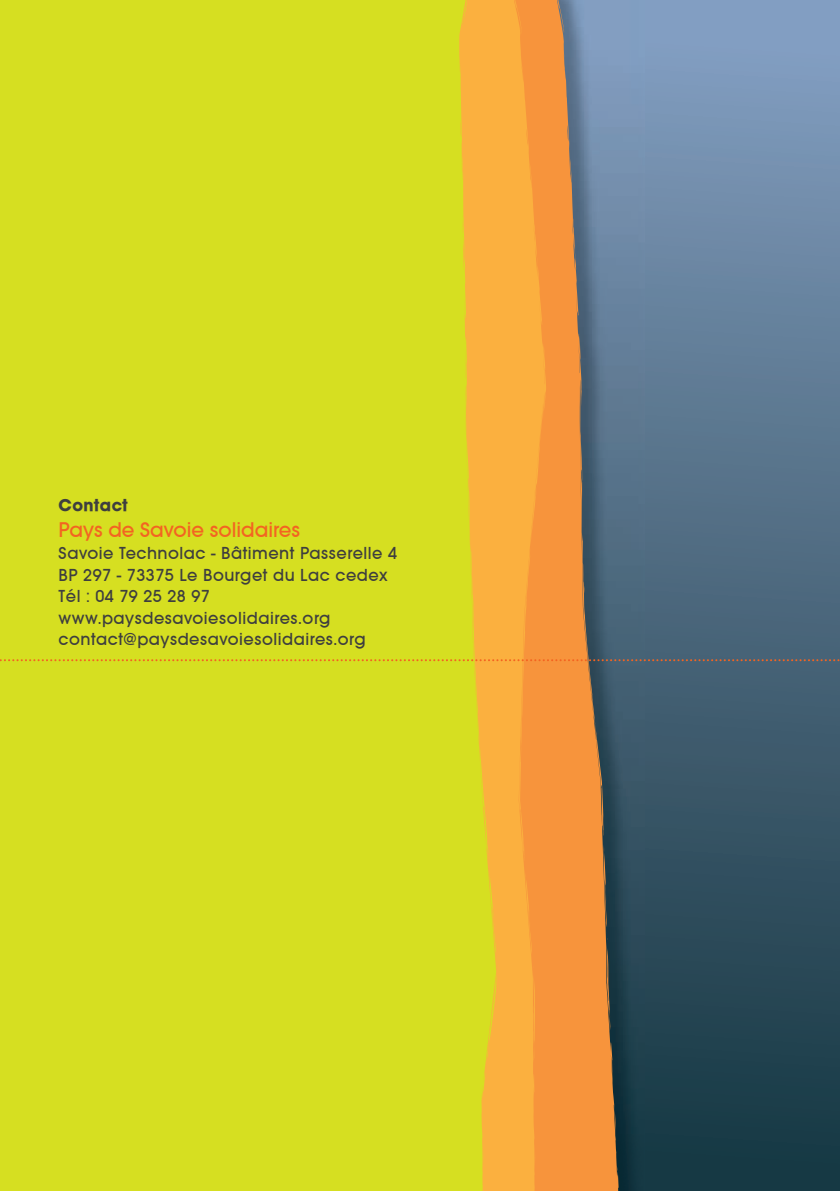
<style>
.page{position:relative;width:840px;height:1191px;background:#fff}
.page>*{position:absolute;margin:0;border:0;box-sizing:border-box;transform-origin:0 0}
.t1{font:22px "Avant Garde Md ITCTT";color:#f36421}
.t2{font:18px/21.6px "Avant Garde Md ITCTT";letter-spacing:.025em;color:#3e3e3f}
.t3{font:18px "Avant Garde Md ITCTT Bold";letter-spacing:.025em;color:#3e3e3f}
</style>
<div class="page">
<svg style="left:644px;top:0;width:195px;height:1191px;background:#4c697f"></svg>
<img style="left:618px;top:0;width:26px;height:1191px">
<svg style="left:546px;top:0;width:72px;height:1191px;background:#b78558"></svg>
<svg style="left:496px;top:0;width:50px;height:1191px;background:#f9a73e"></svg>
<svg style="left:496px;top:867px;width:1px;height:194px"></svg>
<div style="left:0;top:0;width:496px;height:1191px;background:#d6df21"></div>
<svg style="left:0;top:659px;width:839px;height:2px;background:#c69533"></svg>
<p class="t3" style="left:59px;top:494px;width:71px">Contact</p>
<p class="t1" style="left:59px;top:517px;width:243px">Pays de Savoie solidaires</p>
<p class="t2" style="left:59px;top:542px;width:340px">Savoie Technolac - Bâtiment Passerelle 4<br>BP 297 - 73375 Le Bourget du Lac cedex Tél : 04 79 25 28 97 www.paysdesavoiesolidaires.org contact@paysdesavoiesolidaires.org</p>
</div>
